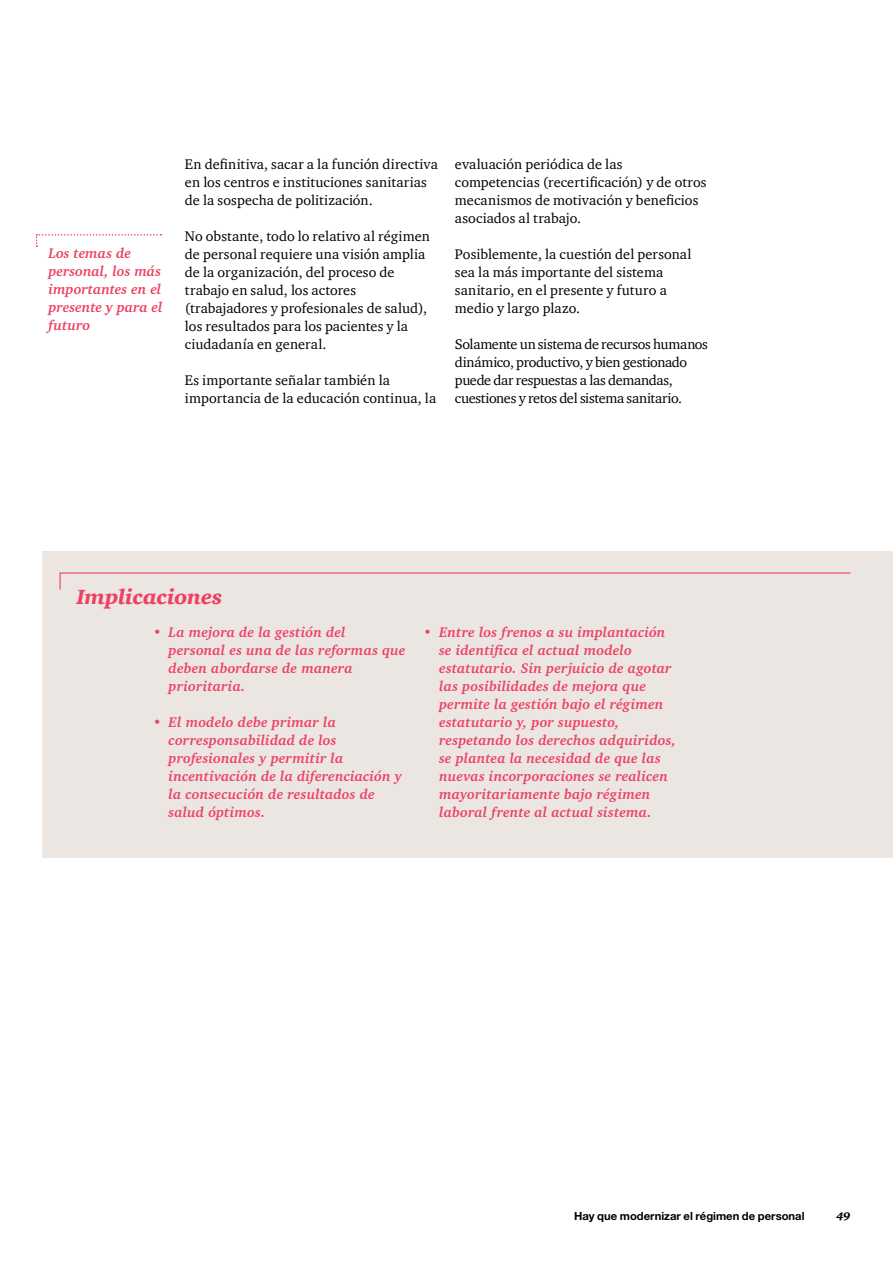
<style>
.page{position:relative;width:893px;height:1263px;background:#fff}
.page>*{position:absolute;margin:0;border:0;box-sizing:border-box;transform-origin:0 0}
.t1{font:italic 900 21px "ITC Charter Com";letter-spacing:-.005em;color:#ef4062}
.t2{font:italic 700 14.25px/18px "Charter IT Cby BT";letter-spacing:.01em;color:#ef4062}
.t3{font:14.25px/18px "ITC Charter Com";letter-spacing:.005em;color:#000}
.t4{font:14.25px/18px "ITC Charter Com";letter-spacing:-.02em;color:#000}
.t5{font:700 11.25px "Helvetica Neue LT Std";color:#000}
.t6{font:italic 900 11.25px "ITC Charter Com";color:#000}
</style>
<div class="page">
<svg style="left:36px;top:234px;width:125px;height:13px"></svg>
<div style="left:43px;top:551px;width:850px;height:306px;background:#ebe6e2"></div>
<svg style="left:59px;top:572px;width:792px;height:18px"></svg>
<p class="t2" style="left:48px;top:243px;width:115px">Los temas de personal, los más importantes en el presente y para el futuro</p>
<p class="t3" style="left:185px;top:154px;width:254px">En definitiva, sacar a la función directiva en los centros e instituciones sanitarias de la sospecha de politización.</p>
<p class="t3" style="left:185px;top:226px;width:246px">No obstante, todo lo relativo al régimen de personal requiere una visión amplia de la organización, del proceso de trabajo en salud, los actores (trabajadores y profesionales de salud), los resultados para los pacientes y la ciudadanía en general.</p>
<p class="t3" style="left:185px;top:370px;width:253px">Es importante señalar también la importancia de la educación continua, la</p>
<p class="t3" style="left:455px;top:154px;width:253px">evaluación periódica de las competencias (recertificación) y de otros mecanismos de motivación y beneficios asociados al trabajo.</p>
<p class="t3" style="left:455px;top:244px;width:238px">Posiblemente, la cuestión del personal sea la más importante del sistema sanitario, en el presente y futuro a medio y largo plazo.</p>
<p class="t4" style="left:455px;top:334px;width:254px">Solamente un sistema de recursos humanos dinámico, productivo, y bien gestionado puede dar respuestas a las demandas, cuestiones y retos del sistema sanitario.</p>
<h1 class="t1" style="left:77px;top:584px;width:147px">Implicaciones</h1>
<p class="t2" style="left:169px;top:622px;width:238px;text-indent:-16px">• La mejora de la gestión del personal es una de las reformas que deben abordarse de manera prioritaria.</p>
<p class="t2" style="left:169px;top:712px;width:235px;text-indent:-16px">• El modelo debe primar la corresponsabilidad de los profesionales y permitir la incentivación de la diferenciación y la consecución de resultados de salud óptimos.</p>
<p class="t2" style="left:439px;top:622px;width:238px;text-indent:-16px">• Entre los frenos a su implantación se identifica el actual modelo estatutario. Sin perjuicio de agotar las posibilidades de mejora que permite la gestión bajo el régimen estatutario y, por supuesto, respetando los derechos adquiridos, se plantea la necesidad de que las nuevas incorporaciones se realicen mayoritariamente bajo régimen laboral frente al actual sistema.</p>
<p class="t5" style="left:574px;top:1209px;width:232px">Hay que modernizar el régimen de personal</p>
<p class="t6" style="left:836px;top:1210px;width:16px">49</p>
</div>
